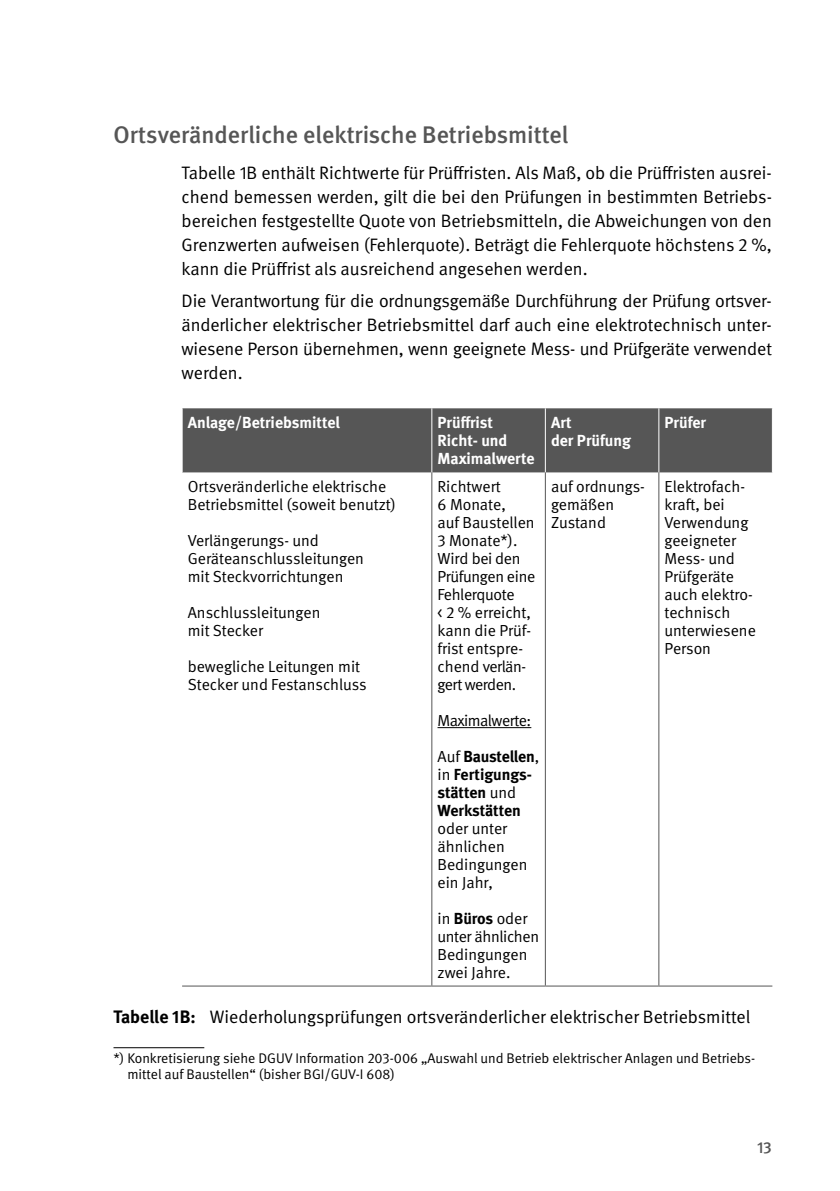
<style>
.page{position:relative;width:840px;height:1191px;background:#fff}
.page>*{position:absolute;margin:0;border:0;box-sizing:border-box;transform-origin:0 0}
.Paragraph{font:500 24px "DGUV Meta";color:#565656}
.Fließtext_eingerückt{font:18px/24px "DGUV Meta";color:#000;text-align:justify}
.Tabellentext{font:16px/18px "DGUV Meta";color:#000}
.Tabellentext_Kopf{font:700 16px "DGUV Meta";color:#fff}
.Tabellentext-2{font:16px/18px "DGUV Meta";letter-spacing:-.02em;color:#000}
.Tabellentext-3{font:700 16px/18px "DGUV Meta";letter-spacing:-.005em;color:#000}
.Tabellentext-4{font:16px "DGUV Meta";letter-spacing:-.03em;color:#000}
.t1{font:500 16px "DGUV Meta";color:#565656}
.Fußnote{font:14px/16px "DGUV Meta";color:#000}
.s1{font-weight:400}
.s2{font-weight:700}
</style>
<div class="page">
<div style="left:182px;top:408px;width:589px;height:64px;background:#565656"></div>
<hr style="left:431px;top:408px;width:1px;height:64px;background:#fff">
<hr style="left:544px;top:408px;width:1px;height:64px;background:#fff">
<hr style="left:658px;top:408px;width:1px;height:64px;background:#fff">
<hr style="left:431px;top:472px;width:1px;height:513px;background:#565656">
<hr style="left:544px;top:472px;width:1px;height:513px;background:#565656">
<hr style="left:658px;top:472px;width:1px;height:513px;background:#565656">
<hr style="left:182px;top:985px;width:249px;height:1px;background:#565656">
<hr style="left:431px;top:985px;width:114px;height:1px;background:#565656">
<hr style="left:545px;top:985px;width:113px;height:1px;background:#565656">
<hr style="left:658px;top:985px;width:114px;height:1px;background:#565656">
<hr style="left:437px;top:727px;width:94px;height:1px;background:#000">
<hr style="left:113px;top:1047px;width:91px;height:1px;background:#000">
<p class="Paragraph" style="left:113px;top:121px;width:456px">Ortsveränderliche elektrische Betriebsmittel</p>
<p class="Fließtext_eingerückt" style="left:181px;top:161px;width:591px">Tabelle 1B enthält Richtwerte für Prüffristen. Als Maß, ob die Prüffristen ausrei&shy;chend bemessen werden, gilt die bei den Prüfungen in bestimmten Betriebs&shy;bereichen festgestellte Quote von Betriebsmitteln, die Abweichungen von den Grenzwerten aufweisen (Fehlerquote). Beträgt die Fehlerquote höchstens 2 %, kann die Prüffrist als ausreichend angesehen werden.</p>
<p class="Fließtext_eingerückt" style="left:181px;top:289px;width:591px">Die Verantwortung für die ordnungsgemäße Durchführung der Prüfung ortsver&shy;änderlicher elektrischer Betriebsmittel darf auch eine elektrotechnisch unter&shy;wiesene Person übernehmen, wenn geeignete Mess- und Prüfgeräte verwendet werden.</p>
<p class="Tabellentext_Kopf" style="left:188px;top:413px;width:154px">Anlage/Betriebsmittel</p>
<p class="Tabellentext_Kopf" style="left:437px;top:413px;width:57px">Prüffrist</p>
<p class="Tabellentext_Kopf" style="left:437px;top:431px;width:71px">Richt- und</p>
<p class="Tabellentext_Kopf" style="left:437px;top:449px;width:98px">Maximalwerte</p>
<p class="Tabellentext" style="left:188px;top:478px;width:200px">Ortsveränderliche elektrische</p>
<p class="Tabellentext" style="left:188px;top:496px;width:209px">Betriebsmittel (soweit benutzt)</p>
<p class="Tabellentext" style="left:188px;top:532px;width:132px">Verlängerungs- und</p>
<p class="Tabellentext" style="left:188px;top:550px;width:177px">Geräteanschlussleitungen</p>
<p class="Tabellentext" style="left:188px;top:568px;width:157px">mit Steckvorrichtungen</p>
<p class="Tabellentext" style="left:188px;top:604px;width:134px">Anschlussleitungen</p>
<p class="Tabellentext" style="left:188px;top:622px;width:77px">mit Stecker</p>
<p class="Tabellentext" style="left:188px;top:658px;width:174px">bewegliche Leitungen mit</p>
<p class="Tabellentext" style="left:188px;top:676px;width:180px">Stecker und Festanschluss</p>
<p class="Tabellentext" style="left:437px;top:478px;width:65px">Richtwert</p>
<p class="Tabellentext" style="left:437px;top:496px;width:70px">6 Monate,</p>
<p class="Tabellentext" style="left:437px;top:514px;width:98px">auf Baustellen</p>
<p class="Tabellentext-2" style="left:437px;top:532px;width:99px">3 Monate*).<br>Wird bei den<br>Prüfungen eine<br>Fehlerquote</p>
<p class="Tabellentext" style="left:437px;top:604px;width:95px">&lt; 2 % erreicht,</p>
<p class="Tabellentext" style="left:437px;top:622px;width:95px">kann die Prüf&shy;frist entspre&shy;chend verlän&shy;gert werden.</p>
<p class="Tabellentext-4" style="left:437px;top:711px;width:95px">Maximalwerte:</p>
<p class="Tabellentext-3" style="left:437px;top:748px;width:103px"><span class="s1">Auf</span> Baustellen<span class="s1">, in</span> Fertigungs&shy;stätten <span class="s1">und<br></span>Werkstätten</p>
<p class="Tabellentext" style="left:437px;top:820px;width:71px">oder unter</p>
<p class="Tabellentext" style="left:437px;top:838px;width:91px">ähnlichen<br>Bedingungen</p>
<p class="Tabellentext" style="left:437px;top:874px;width:57px">ein Jahr,</p>
<p class="Tabellentext" style="left:437px;top:910px;width:91px">in <span class="s2">Büros</span> oder</p>
<p class="Tabellentext-2" style="left:437px;top:928px;width:103px">unter ähnlichen</p>
<p class="Tabellentext" style="left:437px;top:946px;width:91px">Bedingungen</p>
<p class="Tabellentext" style="left:437px;top:964px;width:74px">zwei Jahre.</p>
<p class="Tabellentext_Kopf" style="left:550px;top:413px;width:22px">Art</p>
<p class="Tabellentext_Kopf" style="left:550px;top:431px;width:81px">der Prüfung</p>
<p class="Tabellentext" style="left:550px;top:478px;width:95px">auf ordnungs-</p>
<p class="Tabellentext" style="left:550px;top:496px;width:65px">gemäßen<br>Zustand</p>
<p class="Tabellentext_Kopf" style="left:664px;top:413px;width:43px">Prüfer</p>
<p class="Tabellentext" style="left:664px;top:478px;width:85px">Elektrofach&shy;kraft, bei<br>Verwendung</p>
<p class="Tabellentext" style="left:664px;top:532px;width:73px;text-align:justify">geeigneter Mess- und Prüfgeräte</p>
<p class="Tabellentext" style="left:664px;top:586px;width:93px">auch elektro&shy;technisch unterwiesene<br>Person</p>
<p class="Fließtext_eingerückt" style="left:113px;top:1005px;width:638px"><span class="s2">Tabelle 1B:</span> Wiederholungsprüfungen ortsveränderlicher elektrischer Betriebsmittel</p>
<p class="Fußnote" style="left:127px;top:1050px;width:629px;text-indent:-14px">*) Konkretisierung siehe DGUV Information 203-006 „Auswahl und Betrieb elektrischer Anlagen und Betriebs&shy;mittel auf Baustellen“ (bisher BGI/GUV-I 608)</p>
<p class="t1" style="left:756px;top:1137px;width:16px">13</p>
</div>
